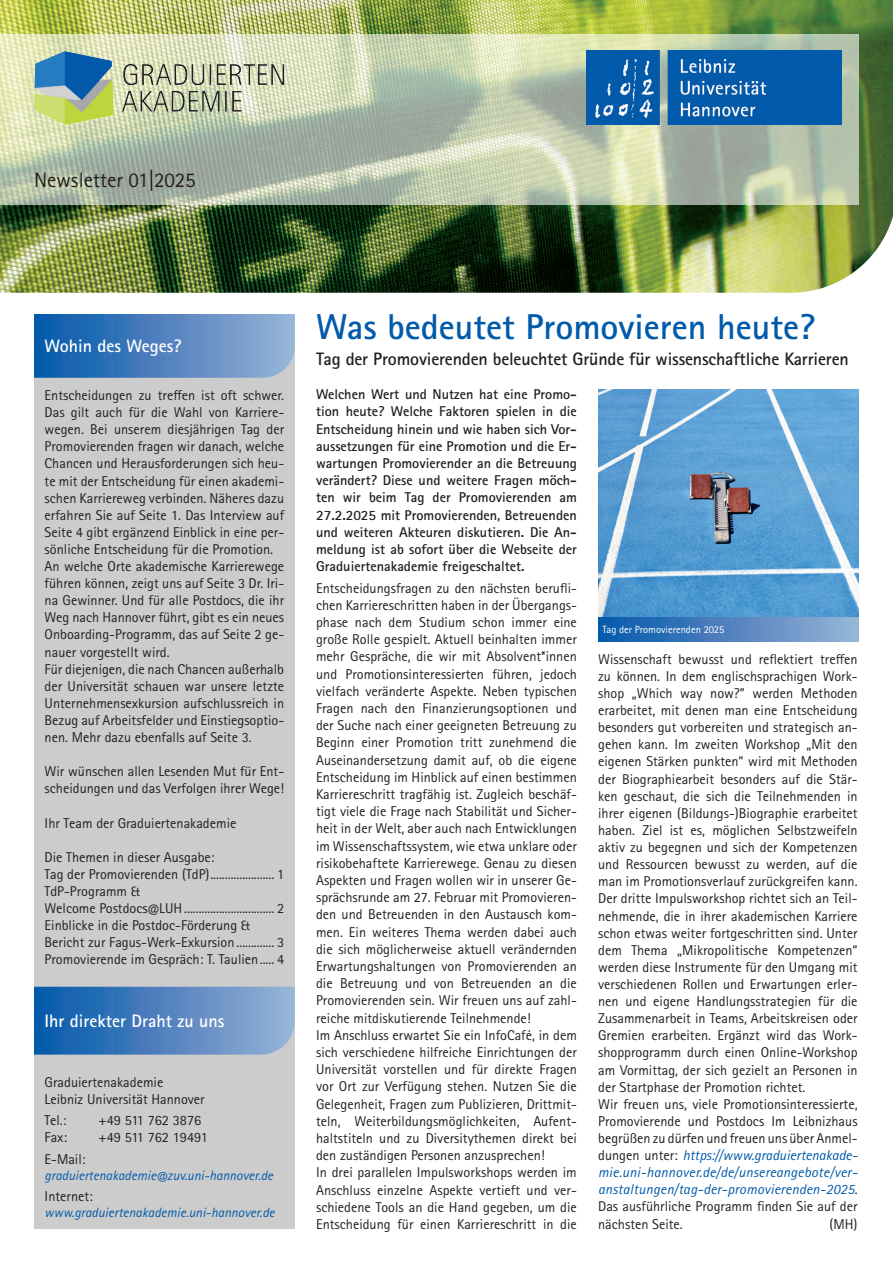
<style>
.page{position:relative;width:893px;height:1263px;background:#fff}
.page>*{position:absolute;margin:0;border:0;box-sizing:border-box;transform-origin:0 0}
.t1{font:700 36px "Rotis Sans Serif Std";color:#015aaa}
.t2{font:21px "Rotis Sans Serif Std";color:#231f20}
.t3{font:700 18px "Rotis Sans Serif Std";letter-spacing:-.01em;color:#231f20}
.t4{font:700 18px "Rotis Sans Serif Std";color:#fff}
.t5{font:14.25px/17.1px "Rotis Sans Serif Std";color:#231f20}
.t6{font:700 14.25px/17.2px "Rotis Sans Serif Std";color:#231f20;text-align:justify}
.t7{font:italic 13.5px "Rotis Sans Serif Std";color:#015aaa}
.t8{font:10.5px "Rotis Sans Serif Std";color:#fff}
.s1{font-style:italic;color:#015aaa}
</style>
<div class="page">
<img style="left:0;top:0;width:893px;height:293px">
<div style="left:34px;top:314px;width:261px;height:915px;background:#ccc"></div>
<svg style="left:0;top:34px;width:859px;height:170px;background:#b9c4ad"></svg>
<img style="left:587px;top:51px;width:255px;height:73px">
<img style="left:3px;top:38px;width:309px;height:103px">
<svg style="left:34px;top:314px;width:261px;height:64px;background:#5084bf"></svg>
<svg style="left:34px;top:987px;width:261px;height:67px;background:#5084bf"></svg>
<img style="left:598px;top:389px;width:261px;height:229px">
<div style="left:598px;top:618px;width:261px;height:23px;background:linear-gradient(to right,#0355a9,#9bb2d6)"></div>
<h2 class="t2" style="left:34px;top:168px;width:163px">Newsletter 01|2025</h2>
<p class="t4" style="left:45px;top:335px;width:138px">Wohin des Weges?</p>
<p class="t5" style="left:45px;top:387px;width:241px">Entscheidungen zu treffen ist oft schwer.<br>Das gilt auch für die Wahl von Karriere&shy;wegen. Bei unserem diesjährigen Tag der Promovierenden fragen wir danach, welche Chancen und Herausforderungen sich heu&shy;te mit der Entscheidung für einen akademi&shy;schen Karriereweg verbinden. Näheres dazu erfahren Sie auf Seite 1. Das Interview auf Seite 4 gibt ergänzend Einblick in eine per&shy;sönliche Entscheidung für die Promotion.<br>An welche Orte akademische Karrierewege führen können, zeigt uns auf Seite 3 Dr. Iri&shy;na Gewinner. Und für alle Postdocs, die ihr Weg nach Hannover führt, gibt es ein neues Onboarding-Programm, das auf Seite 2 ge&shy;nauer vorgestellt wird.<br>Für diejenigen, die nach Chancen außerhalb der Universität schauen war unsere letzte Unternehmensexkursion aufschlussreich in Bezug auf Arbeitsfelder und Einstiegsoptio&shy;nen. Mehr dazu ebenfalls auf Seite 3.</p>
<p class="t5" style="left:45px;top:763px;width:241px">Wir wünschen allen Lesenden Mut für Ent&shy;scheidungen und das Verfolgen ihrer Wege!</p>
<p class="t5" style="left:45px;top:814px;width:193px">Ihr Team der Graduiertenakademie</p>
<p class="t5" style="left:45px;top:848px;width:241px">Die Themen in dieser Ausgabe:<br>Tag der Promovierenden (TdP)...................... 1<br>TdP-Programm &amp;<br>Welcome Postdocs@LUH............................... 2<br>Einblicke in die Postdoc-Förderung &amp; Bericht zur Fagus-Werk-Exkursion ............. 3<br>Promovierende im Gespräch: T. Taulien..... 4</p>
<p class="t4" style="left:45px;top:1009px;width:181px">Ihr direkter Draht zu uns</p>
<p class="t5" style="left:45px;top:1073px;width:162px">Graduiertenakademie<br>Leibniz Universität Hannover</p>
<p class="t5" style="left:45px;top:1112px;width:23px">Tel.:</p>
<p class="t5" style="left:99px;top:1112px;width:104px">+49 511 762 3876</p>
<p class="t5" style="left:45px;top:1129px;width:24px">Fax:</p>
<p class="t5" style="left:99px;top:1129px;width:111px">+49 511 762 19491</p>
<p class="t5" style="left:45px;top:1150px;width:42px">E-Mail:</p>
<p class="t7" style="left:45px;top:1167px;width:230px">graduiertenakademie@zuv.uni-hannover.de</p>
<p class="t5" style="left:45px;top:1188px;width:50px">Internet:</p>
<p class="t7" style="left:45px;top:1205px;width:232px">www.graduiertenakademie.uni-hannover.de</p>
<h1 class="t1" style="left:316px;top:304px;width:501px">Was bedeutet Promovieren heute?</h1>
<p class="t3" style="left:316px;top:348px;width:534px">Tag der Promovierenden beleuchtet Gründe für wissenschaftliche Karrieren</p>
<p class="t6" style="left:316px;top:385px;width:262px">Welchen Wert und Nutzen hat eine Promo&shy;tion heute? Welche Faktoren spielen in die Entscheidung hinein und wie haben sich Vor&shy;aussetzungen für eine Promotion und die Er&shy;wartungen Promovierender an die Betreuung verändert? Diese und weitere Fragen möch&shy;ten wir beim Tag der Promovierenden am 27.2.2025 mit Promovierenden, Betreuenden und weiteren Akteuren diskutieren. Die An&shy;meldung ist ab sofort über die Webseite der Graduiertenakademie freigeschaltet.</p>
<p class="t5" style="left:316px;top:579px;width:262px">Entscheidungsfragen zu den nächsten berufli&shy;chen Karriereschritten haben in der Übergangs&shy;phase nach dem Studium schon immer eine große Rolle gespielt. Aktuell beinhalten immer mehr Gespräche, die wir mit Absolvent*innen und Promotionsinteressierten führen, jedoch vielfach veränderte Aspekte. Neben typischen Fragen nach den Finanzierungsoptionen und der Suche nach einer geeigneten Betreuung zu Beginn einer Promotion tritt zunehmend die Auseinandersetzung damit auf, ob die eigene Entscheidung im Hinblick auf einen bestimmen Karriereschritt tragfähig ist. Zugleich beschäf&shy;tigt viele die Frage nach Stabilität und Sicher&shy;heit in der Welt, aber auch nach Entwicklungen im Wissenschaftssystem, wie etwa unklare oder risikobehaftete Karrierewege. Genau zu diesen Aspekten und Fragen wollen wir in unserer Ge&shy;sprächsrunde am 27. Februar mit Promovieren&shy;den und Betreuenden in den Austausch kom&shy;men. Ein weiteres Thema werden dabei auch die sich möglicherweise aktuell verändernden Erwartungshaltungen von Promovierenden an die Betreuung und von Betreuenden an die Promovierenden sein. Wir freuen uns auf zahl&shy;reiche mitdiskutierende Teilnehmende!<br>Im Anschluss erwartet Sie ein InfoCafé, in dem sich verschiedene hilfreiche Einrichtungen der Universität vorstellen und für direkte Fragen vor Ort zur Verfügung stehen. Nutzen Sie die Gelegenheit, Fragen zum Publizieren, Drittmit&shy;teln, Weiterbildungsmöglichkeiten, Aufent&shy;haltstiteln und zu Diversitythemen direkt bei den zuständigen Personen anzusprechen!<br>In drei parallelen Impulsworkshops werden im Anschluss einzelne Aspekte vertieft und ver&shy;schiedene Tools an die Hand gegeben, um die Entscheidung für einen Karriereschritt in die</p>
<p class="t8" style="left:602px;top:623px;width:124px">Tag der Promovierenden 2025</p>
<p class="t5" style="left:598px;top:650px;width:261px">Wissenschaft bewusst und reflektiert treffen zu können. In dem englischsprachigen Work&shy;shop „Which way now?” werden Methoden erarbeitet, mit denen man eine Entscheidung besonders gut vorbereiten und strategisch an&shy;gehen kann. Im zweiten Workshop „Mit den eigenen Stärken punkten“ wird mit Methoden der Biographiearbeit besonders auf die Stär&shy;ken geschaut, die sich die Teilnehmenden in ihrer eigenen (Bildungs-)Biographie erarbeitet haben. Ziel ist es, möglichen Selbstzweifeln aktiv zu begegnen und sich der Kompetenzen und Ressourcen bewusst zu werden, auf die man im Promotionsverlauf zurückgreifen kann.<br>Der dritte Impulsworkshop richtet sich an Teil&shy;nehmende, die in ihrer akademischen Karriere schon etwas weiter fortgeschritten sind. Unter dem Thema „Mikropolitische Kompetenzen“ werden diese Instrumente für den Umgang mit verschiedenen Rollen und Erwartungen erler&shy;nen und eigene Handlungsstrategien für die Zusammenarbeit in Teams, Arbeitskreisen oder Gremien erarbeiten. Ergänzt wird das Work&shy;shopprogramm durch einen Online-Workshop am Vormittag, der sich gezielt an Personen in der Startphase der Promotion richtet.<br>Wir freuen uns, viele Promotionsinteressierte, Promovierende und Postdocs Im Leibnizhaus begrüßen zu dürfen und freuen uns über Anmel&shy;dungen unter: <span class="s1">https://www.graduiertenakade&shy;mie.uni-hannover.de/de/unsereangebote/ver&shy;anstaltungen/tag-der-promovierenden-2025</span>.<br>Das ausführliche Programm finden Sie auf der nächsten Seite.</p>
<p class="t5" style="left:829px;top:1215px;width:29px">(MH)</p>
</div>
